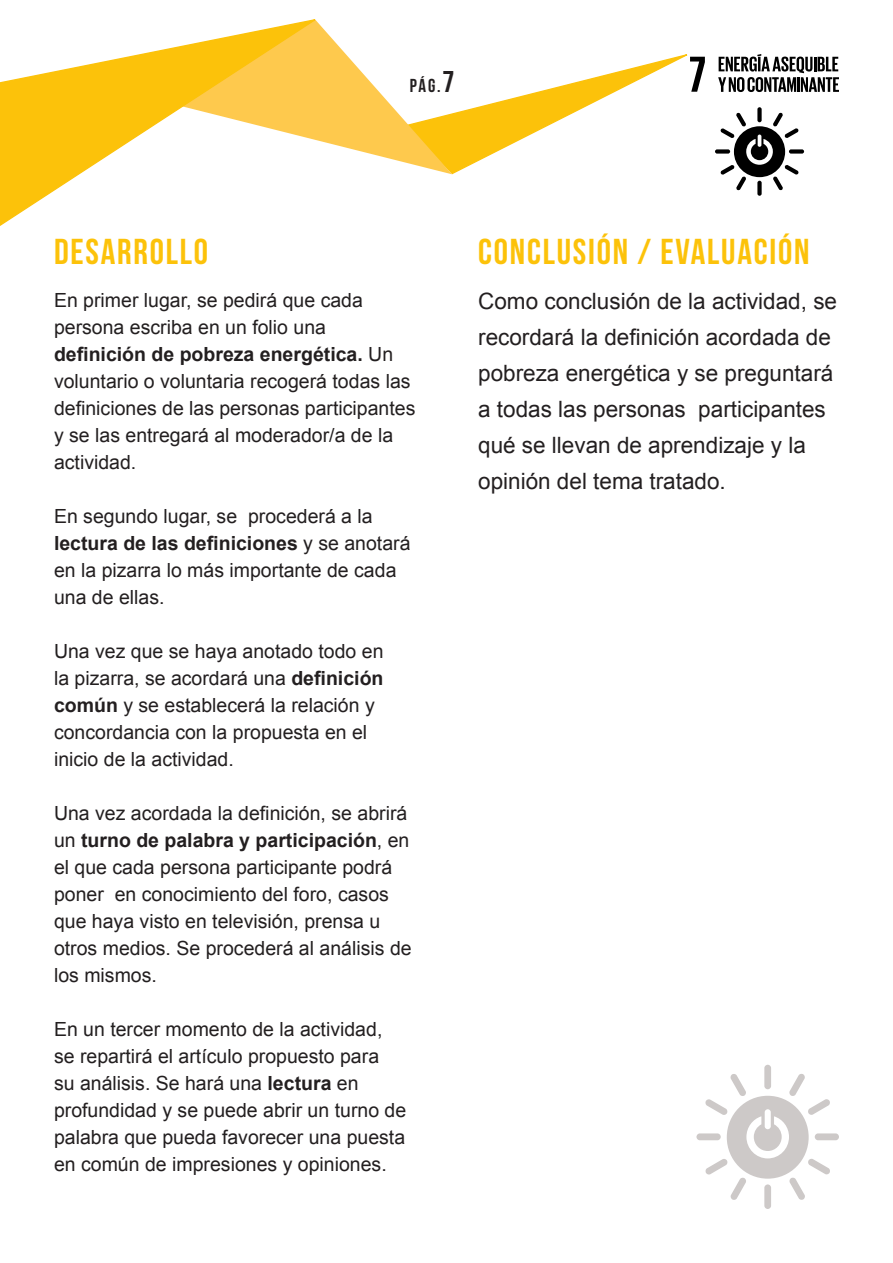
<style>
.page{position:relative;width:893px;height:1263px;background:#fff}
.page>*{position:absolute;margin:0;border:0;box-sizing:border-box;transform-origin:0 0}
.t1{font:36px "Bebas Neue";letter-spacing:.05em;color:#fcc20a}
.t2{font:22.5px/36px "Arial";color:#231f20}
.t3{font:19.5px/27px "Arial";color:#231f20}
.t4{font:18.75px "Bebas Neue";color:#231f20}
.s1{font-size:30px}
.s2{font-weight:700}
</style>
<div class="page">
<svg style="left:0;top:46px;width:179px;height:180px"></svg>
<svg style="left:179px;top:19px;width:526px;height:156px"></svg>
<div style="left:715px;top:149px;width:15px;height:5px;background:#000;border-radius:2px"></div>
<div style="left:789px;top:149px;width:15px;height:5px;background:#000;border-radius:2px"></div>
<div style="left:757px;top:107px;width:5px;height:15px;background:#000;border-radius:2px"></div>
<div style="left:757px;top:181px;width:5px;height:15px;background:#000;border-radius:2px"></div>
<svg style="left:720px;top:112px;width:79px;height:78px"></svg>
<svg style="left:718px;top:54px;width:121px;height:38px"></svg>
<div style="left:696px;top:1133px;width:25px;height:7px;background:#cdc9c8;border-radius:3px"></div>
<div style="left:815px;top:1133px;width:24px;height:7px;background:#cdc9c8;border-radius:3px"></div>
<div style="left:764px;top:1065px;width:7px;height:24px;background:#cdc9c8;border-radius:3px"></div>
<div style="left:764px;top:1184px;width:7px;height:25px;background:#cdc9c8;border-radius:3px"></div>
<svg style="left:705px;top:1073px;width:125px;height:127px"></svg>
<p class="t4" style="left:410px;top:75px;width:46px">pág.<span class="s1">7</span></p>
<p class="t1" style="left:54px;top:232px;width:156px">DESARROLLO</p>
<p class="t3" style="left:54px;top:287px;width:363px">En primer lugar, se pedirá que cada persona escriba en un folio una <span class="s2">definición de pobreza energética.</span> Un voluntario o voluntaria recogerá todas las definiciones de las personas participantes y se las entregará al moderador/a de la actividad.</p>
<p class="t3" style="left:54px;top:503px;width:358px">En segundo lugar, se procederá a la <span class="s2">lectura de las definiciones</span> y se anotará en la pizarra lo más importante de cada una de ellas.</p>
<p class="t3" style="left:54px;top:638px;width:331px">Una vez que se haya anotado todo en la pizarra, se acordará una <span class="s2">definición común</span> y se establecerá la relación y concordancia con la propuesta en el inicio de la actividad.</p>
<p class="t3" style="left:54px;top:800px;width:359px">Una vez acordada la definición, se abrirá un <span class="s2">turno de palabra y participación</span>, en el que cada persona participante podrá poner en conocimiento del foro, casos que haya visto en televisión, prensa u otros medios. Se procederá al análisis de los mismos.</p>
<p class="t3" style="left:54px;top:1016px;width:354px">En un tercer momento de la actividad, se repartirá el artículo propuesto para<br>su análisis. Se hará una <span class="s2">lectura</span> en profundidad y se puede abrir un turno de palabra que pueda favorecer una puesta en común de impresiones y opiniones.</p>
<p class="t1" style="left:478px;top:232px;width:333px">CONCLUSIÓN / EVALUACIÓN</p>
<p class="t2" style="left:478px;top:283px;width:360px">Como conclusión de la actividad, se recordará la definición acordada de pobreza energética y se preguntará a todas las personas participantes qué se llevan de aprendizaje y la opinión del tema tratado.</p>
</div>
